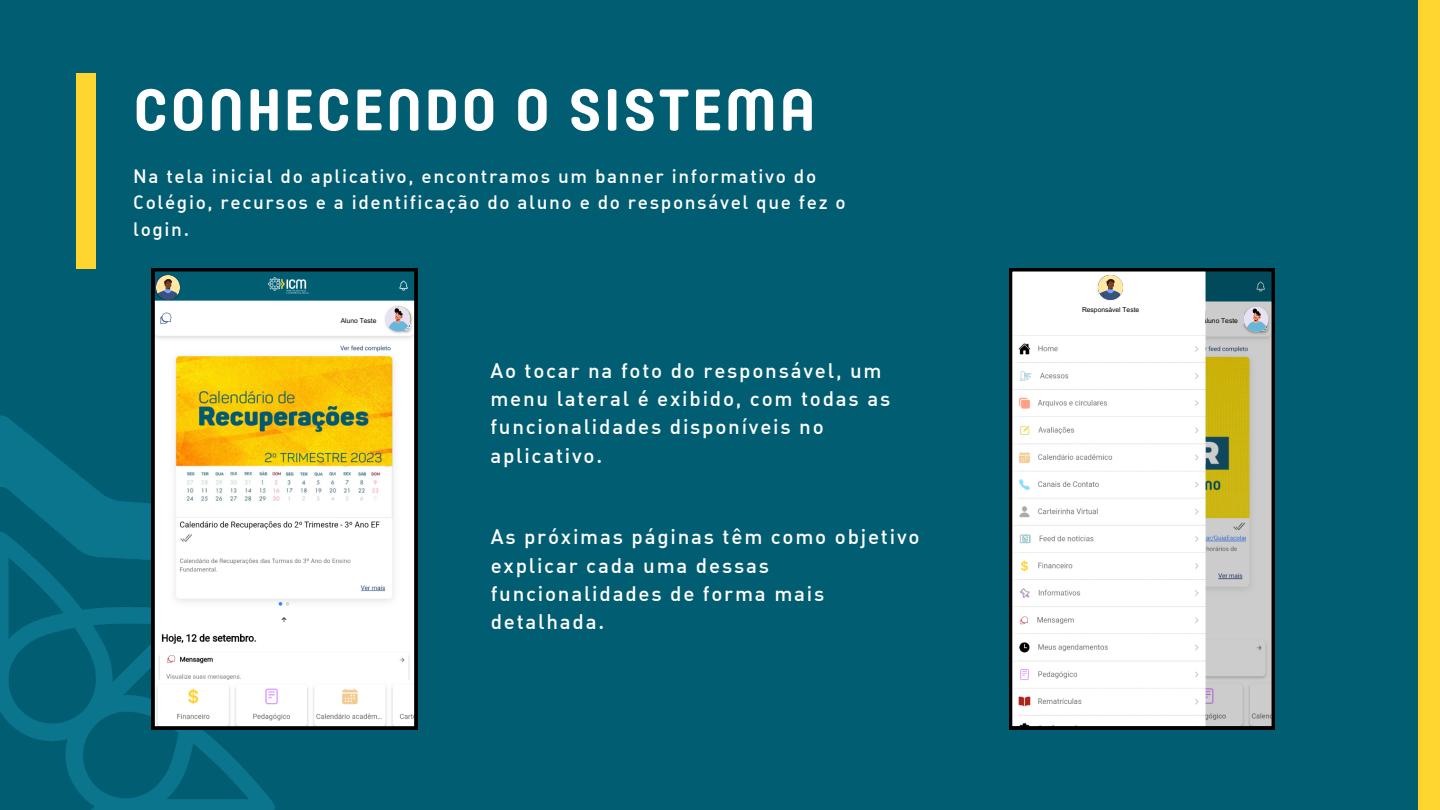
<style>
.page{position:relative;width:1440px;height:810px;background:#005d72}
.page>*{position:absolute;margin:0;border:0;box-sizing:border-box;transform-origin:0 0}
.t1{font:700 58px "Core Mellow";letter-spacing:.035em;color:#fff}
.t2{font:500 20.6px/28.3px "DIN Alternate";letter-spacing:.085em;color:#fff}
.t3{font:500 19px/26.2px "DIN Alternate";letter-spacing:.085em;color:#fff}
.t4{font:6.7px "Arial MT Pro";color:#000}
</style>
<div class="page">
<div style="left:1418px;top:0;width:22px;height:810px;background:#ffd52f"></div>
<div style="left:76px;top:73px;width:19px;height:195px;background:#ffd52f"></div>
<img style="left:0;top:416px;width:274px;height:394px">
<svg style="left:152px;top:269px;width:265px;height:460px;background:#dedbba"></svg>
<img style="left:156px;top:275px;width:24px;height:24px">
<svg style="left:386px;top:306px;width:24px;height:25px"></svg>
<div style="left:179px;top:547px;width:211px;height:8px;background:#fff"></div>
<div style="left:316px;top:312px;width:65px;height:13px;background:#fff"></div>
<svg style="left:1009px;top:269px;width:266px;height:460px;background:#e1e1d9"></svg>
<svg style="left:1244px;top:307px;width:24px;height:25px"></svg>
<img style="left:1099px;top:275px;width:24px;height:24px">
<div style="left:1205px;top:311px;width:38px;height:13px;background:#ccc"></div>
<div style="left:1141px;top:314px;width:64px;height:16px;background:#fff"></div>
<div style="left:1078px;top:303px;width:65px;height:15px;background:#fff"></div>
<p class="t1" style="left:133px;top:86px;width:684px">CONHECENDO O SISTEMA</p>
<p class="t3" style="left:133px;top:165px;width:714px">Na tela inicial do aplicativo, encontramos um banner informativo do<br>Colégio, recursos e a identificação do aluno e do responsável que fez o login.</p>
<p class="t4" style="left:341px;top:318px;width:37px">Aluno Teste</p>
<p class="t2" style="left:490px;top:358px;width:402px">Ao tocar na foto do responsável, um menu lateral é exibido, com todas as funcionalidades disponíveis no aplicativo.</p>
<p class="t2" style="left:491px;top:525px;width:430px">As próximas páginas têm como objetivo explicar cada uma dessas funcionalidades de forma mais detalhada.</p>
<p class="t4" style="left:1082px;top:307px;width:59px">Responsável Teste</p>
<p class="t4" style="left:1202px;top:319px;width:37px">Aluno Teste</p>
</div>
